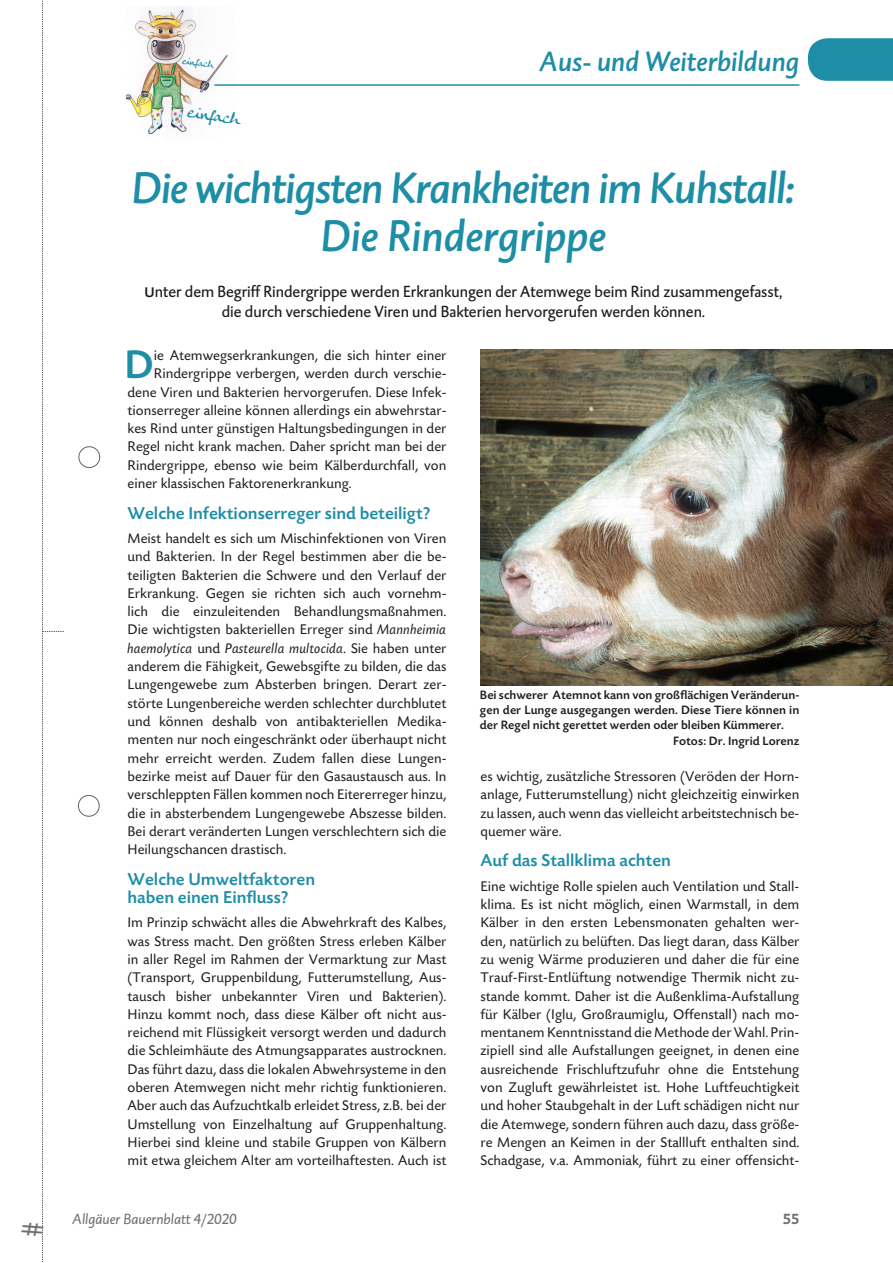
<style>
.page{position:relative;width:893px;height:1263px;background:#fff}
.page>*{position:absolute;margin:0;border:0;box-sizing:border-box;transform-origin:0 0}
.überschrift_30pt{font:italic 45px "DTL Caspari T Medium";letter-spacing:-.02em;color:#1e8da6}
.überschrift_30pt-2{font:italic 45px "DTL Caspari T Medium";color:#1e8da6}
.Initial_2-zeilig{font:500 42px "Today SB";color:#1e8da6}
.t1{font:italic 28.5px "DTL Caspari T Medium";color:#1e8da6}
.zwischenüberschrift{font:500 18px "Today SB";color:#1e8da6}
.vorspann_11pt{font:16.5px "DTL Caspari T";color:#1d1d1b}
.überschrift_30pt-3{font:15.9px "Anke Calligraph";color:#1e8da6}
.t2{font:italic 15px "DTL Caspari T";color:#70706f}
.t3{font:700 15px "DTL Caspari T";color:#70706f}
.lauftext{font:14.7px/18.3px "Today SB";color:#1d1d1b;text-align:justify}
.Initial_2-zeilig-2{font:14.7px "Today SB";color:#1d1d1b}
.Bildunterschrift{font:500 12.75px/15.3px "Today SB";color:#1d1d1b;text-align:justify}
.überschrift_30pt-4{font:9.6px "Anke Calligraph";color:#1e8da6}
.s1{font-family:"Today SB";font-weight:500;font-size:14.7px}
.s2{font-style:italic}
</style>
<div class="page">
<svg style="left:808px;top:38px;width:85px;height:43px;background:#2992aa"></svg>
<div style="left:79px;top:446px;width:21px;height:22px;border:1px solid #1d1d1b;border-radius:50%"></div>
<div style="left:78px;top:795px;width:21px;height:21px;border:1px solid #1d1d1b;border-radius:50%"></div>
<img style="left:127px;top:7px;width:101px;height:128px">
<hr style="left:214px;top:84px;width:585px;height:2px;background:#1e8da6">
<img style="left:480px;top:350px;width:413px;height:335px">
<svg style="left:42px;top:0;width:22px;height:1263px"></svg>
<p class="überschrift_30pt-4" style="left:183px;top:55px;width:33px;rotate:7deg">einfach</p>
<p class="überschrift_30pt-3" style="left:189px;top:103px;width:54px;rotate:7deg">einfach</p>
<p class="t1" style="left:539px;top:43px;width:262px">Aus- und Weiterbildung</p>
<p class="überschrift_30pt" style="left:132px;top:160px;width:665px">Die wichtigsten Krankheiten im Kuhstall:</p>
<p class="überschrift_30pt-2" style="left:321px;top:208px;width:287px">Die Rindergrippe</p>
<p class="vorspann_11pt" style="left:145px;top:282px;width:639px"><span class="s1">U</span>nter dem Begriff Rindergrippe werden Erkrankungen der Atemwege beim Rind zusammengefasst,</p>
<p class="vorspann_11pt" style="left:222px;top:301px;width:485px">die durch verschiedene Viren und Bakterien hervorgerufen werden können.</p>
<p class="Initial_2-zeilig" style="left:124px;top:342px;width:31px">D</p>
<p class="Initial_2-zeilig-2" style="left:154px;top:347px;width:294px">ie Atemwegserkrankungen, die sich hinter einer</p>
<p class="Initial_2-zeilig-2" style="left:154px;top:366px;width:294px">Rindergrippe verbergen, werden durch verschie-</p>
<p class="Initial_2-zeilig-2" style="left:128px;top:384px;width:320px">dene Viren und Bakterien hervorgerufen. Diese Infek-</p>
<p class="Initial_2-zeilig-2" style="left:128px;top:402px;width:320px">tionserreger alleine können allerdings ein abwehrstar-</p>
<p class="Initial_2-zeilig-2" style="left:128px;top:421px;width:320px">kes Rind unter günstigen Haltungsbedingungen in der</p>
<p class="Initial_2-zeilig-2" style="left:128px;top:439px;width:320px">Regel nicht krank machen. Daher spricht man bei der</p>
<p class="Initial_2-zeilig-2" style="left:128px;top:457px;width:320px">Rindergrippe, ebenso wie beim Kälberdurchfall, von</p>
<p class="Initial_2-zeilig-2" style="left:128px;top:475px;width:226px">einer klassischen Faktorenerkrankung.</p>
<p class="zwischenüberschrift" style="left:128px;top:503px;width:304px">Welche Infektionserreger sind beteiligt?</p>
<p class="lauftext" style="left:128px;top:530px;width:320px">Meist handelt es sich um Mischinfektionen von Viren und Bakterien. In der Regel bestimmen aber die be&shy;teiligten Bakterien die Schwere und den Verlauf der Erkrankung. Gegen sie richten sich auch vornehm&shy;lich die einzuleitenden Behandlungsmaßnahmen.<br>Die wichtigsten bakteriellen Erreger sind <span class="s2">Mannheimia haemolytica</span> und <span class="s2">Pasteurella multocida</span>. Sie haben unter anderem die Fähigkeit, Gewebsgifte zu bilden, die das Lungengewebe zum Absterben bringen. Derart zer&shy;störte Lungenbereiche werden schlechter durchblutet und können deshalb von antibakteriellen Medika&shy;menten nur noch eingeschränkt oder überhaupt nicht mehr erreicht werden. Zudem fallen diese Lungen&shy;bezirke meist auf Dauer für den Gasaustausch aus. In verschleppten Fällen kommen noch Eitererreger hinzu, die in absterbendem Lungengewebe Abszesse bilden.<br>Bei derart veränderten Lungen verschlechtern sich die Heilungschancen drastisch.</p>
<p class="zwischenüberschrift" style="left:128px;top:869px;width:189px">Welche Umweltfaktoren</p>
<p class="zwischenüberschrift" style="left:128px;top:888px;width:163px">haben einen Einfluss?</p>
<p class="lauftext" style="left:128px;top:914px;width:320px">Im Prinzip schwächt alles die Abwehrkraft des Kalbes, was Stress macht. Den größten Stress erleben Kälber in aller Regel im Rahmen der Vermarktung zur Mast (Transport, Gruppenbildung, Futterumstellung, Aus&shy;tausch bisher unbekannter Viren und Bakterien).<br>Hinzu kommt noch, dass diese Kälber oft nicht aus&shy;reichend mit Flüssigkeit versorgt werden und dadurch die Schleimhäute des Atmungsapparates austrocknen.<br>Das führt dazu, dass die lokalen Abwehrsysteme in den oberen Atemwegen nicht mehr richtig funktionieren.<br>Aber auch das Aufzuchtkalb erleidet Stress, z.B. bei der Umstellung von Einzelhaltung auf Gruppenhaltung.<br>Hierbei sind kleine und stabile Gruppen von Kälbern mit etwa gleichem Alter am vorteilhaftesten. Auch ist</p>
<p class="Bildunterschrift" style="left:480px;top:687px;width:321px">Bei schwerer Atemnot kann von großflächigen Veränderun&shy;gen der Lunge ausgegangen werden. Diese Tiere können in der Regel nicht gerettet werden oder bleiben Kümmerer.</p>
<p class="Bildunterschrift" style="left:673px;top:733px;width:128px">Fotos: Dr. Ingrid Lorenz</p>
<p class="lauftext" style="left:480px;top:767px;width:320px">es wichtig, zusätzliche Stressoren (Veröden der Horn&shy;anlage, Futterumstellung) nicht gleichzeitig einwirken zu lassen, auch wenn das vielleicht arbeitstechnisch be&shy;quemer wäre.</p>
<p class="zwischenüberschrift" style="left:480px;top:851px;width:192px">Auf das Stallklima achten</p>
<p class="lauftext" style="left:480px;top:877px;width:320px">Eine wichtige Rolle spielen auch Ventilation und Stall&shy;klima. Es ist nicht möglich, einen Warmstall, in dem Kälber in den ersten Lebensmonaten gehalten wer&shy;den, natürlich zu belüften. Das liegt daran, dass Kälber zu wenig Wärme produzieren und daher die für eine Trauf-First-Entlüftung notwendige Thermik nicht zu&shy;stande kommt. Daher ist die Außenklima-Aufstallung für Kälber (Iglu, Großraumiglu, Offenstall) nach mo&shy;mentanem Kenntnisstand die Methode der Wahl. Prin&shy;zipiell sind alle Aufstallungen geeignet, in denen eine ausreichende Frischluftzufuhr ohne die Entstehung von Zugluft gewährleistet ist. Hohe Luftfeuchtigkeit und hoher Staubgehalt in der Luft schädigen nicht nur die Atemwege, sondern führen auch dazu, dass größe&shy;re Mengen an Keimen in der Stallluft enthalten sind.<br>Schadgase, v.a. Ammoniak, führt zu einer offensicht-</p>
<p class="t2" style="left:72px;top:1209px;width:166px">Allgäuer Bauernblatt 4/2020</p>
<p class="t3" style="left:783px;top:1208px;width:18px">55</p>
</div>
